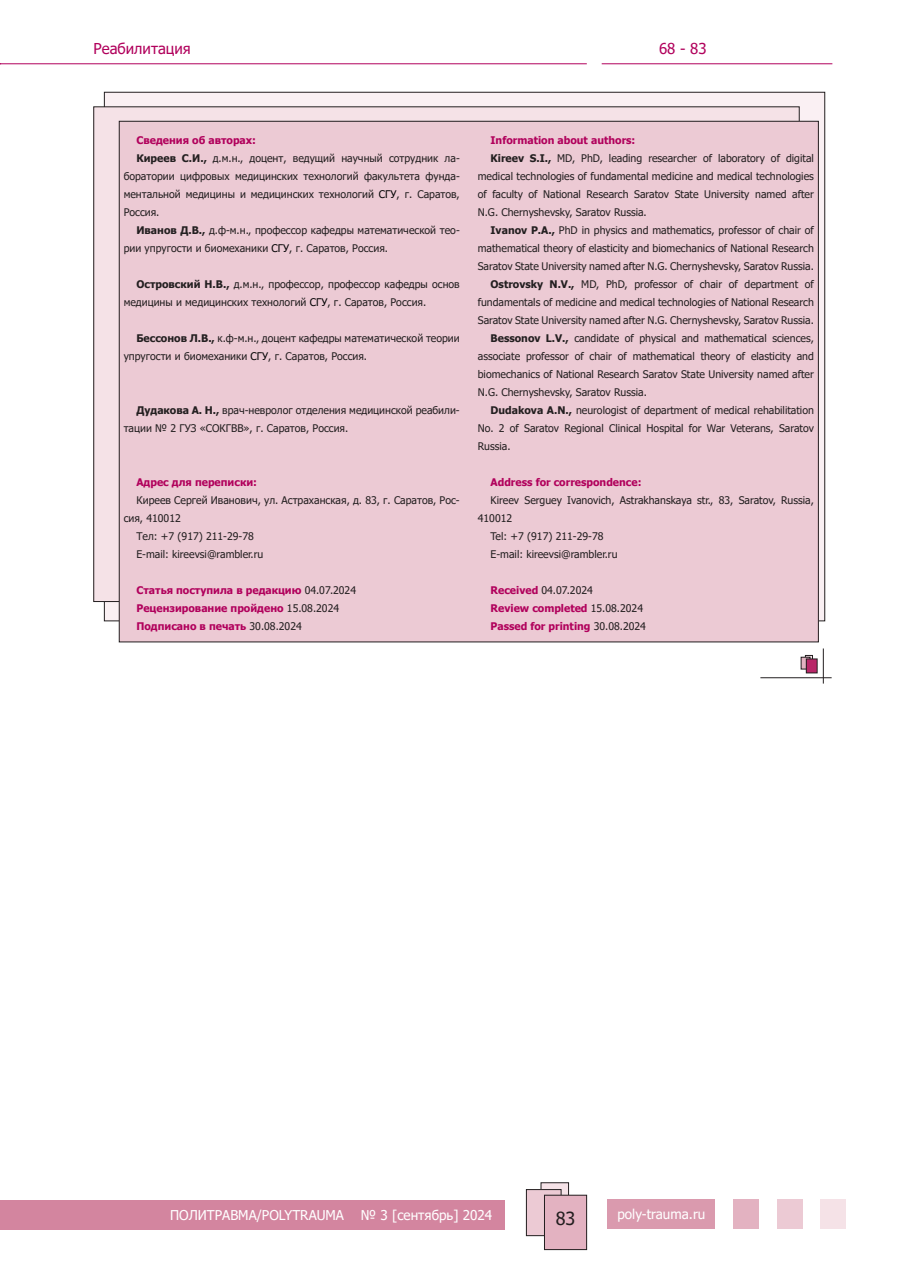
<style>
.page{position:relative;width:910px;height:1280px;background:#fff}
.page>*{position:absolute;margin:0;border:0;box-sizing:border-box;transform-origin:0 0}
.t1{font:18px "Tahoma";color:#231f20}
.t2{font:15px "Tahoma";color:#b1015c}
.t3{font:13.5px "Tahoma";color:#fff}
.t4{font:10.5px/18px "Tahoma";color:#231f20}
.t5{font:700 10.5px/18px "Tahoma";color:#b1015c}
.s1{font-weight:700}
.s2{color:#000001}
.s3{font-weight:400;color:#231f20}
</style>
<div class="page">
<div style="left:607px;top:1198px;width:107px;height:30px;background:#da9aae"></div>
<div style="left:733px;top:1198px;width:26px;height:30px;background:#e3b2c1"></div>
<div style="left:777px;top:1198px;width:26px;height:30px;background:#eccad4"></div>
<div style="left:821px;top:1198px;width:25px;height:30px;background:#f5e2e7"></div>
<div style="left:0;top:1200px;width:505px;height:29px;background:#d3859f"></div>
<div style="left:541px;top:1183px;width:28px;height:36px;background:#f5e2e7"></div>
<div style="left:541px;top:1182px;width:28px;height:37px;border:1px solid #231f20"></div>
<div style="left:526px;top:1189px;width:35px;height:47px;background:#eccad4"></div>
<div style="left:526px;top:1189px;width:35px;height:47px;border:1px solid #231f20"></div>
<div style="left:544px;top:1195px;width:43px;height:54px;background:#e3b2c1"></div>
<div style="left:544px;top:1195px;width:43px;height:55px;border:1px solid #231f20"></div>
<hr style="left:0;top:63px;width:587px;height:1px;background:#b1015c">
<hr style="left:602px;top:63px;width:230px;height:1px;background:#b1015c">
<svg style="left:104px;top:92px;width:721px;height:529px;fill:#faf0f3"></svg>
<div style="left:94px;top:107px;width:705px;height:494px;background:#f5e2e7"></div>
<div style="left:119px;top:121px;width:699px;height:521px;background:#eccad4"></div>
<div style="left:805px;top:655px;width:7px;height:10px;border:1px solid #231f20"></div>
<svg style="left:803px;top:659px;width:3px;height:8px"></svg>
<div style="left:801px;top:657px;width:9px;height:12px;border:1px solid #231f20"></div>
<div style="left:806px;top:659px;width:11px;height:14px;background:#b82768"></div>
<div style="left:806px;top:659px;width:11px;height:14px;border:1px solid #231f20"></div>
<hr style="left:760px;top:677px;width:72px;height:1px;background:#231f20">
<hr style="left:823px;top:648px;width:1px;height:36px;background:#231f20">
<h2 class="t2" style="left:94px;top:38px;width:99px">Реабилитация</h2>
<h2 class="t2" style="left:659px;top:38px;width:49px">68 - 83</h2>
<p class="t5" style="left:136px;top:132px;width:121px">Сведения об авторах:</p>
<p class="t4" style="left:136px;top:150px;width:325px"><span class="s1">Киреев С.И.,</span> д.м.н., доцент, ведущий научный сотрудник ла-</p>
<p class="t4" style="left:124px;top:168px;width:338px">боратории цифровых медицинских технологий факультета фунда-</p>
<p class="t4" style="left:124px;top:186px;width:338px">ментальной медицины и медицинских технологий <span class="s2">СГУ</span>, г. Саратов,</p>
<p class="t4" style="left:124px;top:204px;width:37px">Россия.</p>
<p class="t4" style="left:136px;top:222px;width:325px"><span class="s1">Иванов Д.В.,</span> д.ф-м.н., профессор кафедры математической тео-</p>
<p class="t4" style="left:124px;top:240px;width:266px">рии упругости и биомеханики <span class="s2">СГУ</span>, г. Саратов, Россия.</p>
<p class="t4" style="left:124px;top:276px;width:338px;text-indent:13px"><span class="s1">Островский Н.В.,</span> д.м.н., профессор, профессор кафедры основ медицины и медицинских технологий <span class="s2">СГУ</span>, г. Саратов, Россия.</p>
<p class="t4" style="left:124px;top:330px;width:338px;text-indent:13px"><span class="s1">Бессонов Л.В.,</span> к.ф-м.н., доцент кафедры математической теории упругости и биомеханики <span class="s2">СГУ</span>, г. Саратов, Россия.</p>
<p class="t4" style="left:124px;top:402px;width:338px;text-indent:13px"><span class="s1">Дудакова А. Н.,</span> врач-невролог отделения медицинской реабили&shy;тации № 2 ГУЗ «СОКГВВ», г. Саратов, Россия.</p>
<p class="t5" style="left:136px;top:474px;width:122px">Адрес для переписки:</p>
<p class="t4" style="left:136px;top:492px;width:325px">Киреев Сергей Иванович, ул. Астраханская, д. 83, г. Саратов, Рос-</p>
<p class="t4" style="left:124px;top:510px;width:59px">сия, 410012</p>
<p class="t4" style="left:136px;top:528px;width:119px">Тел: +7 (917) 211-29-78</p>
<p class="t4" style="left:136px;top:546px;width:128px">E-mail: kireevsi@rambler.ru</p>
<p class="t5" style="left:136px;top:582px;width:221px">Статья поступила в редакцию <span class="s3">04.07.2024<br></span>Рецензирование пройдено <span class="s3">15.08.2024<br></span>Подписано в печать <span class="s3">30.08.2024</span></p>
<p class="t5" style="left:491px;top:132px;width:146px">Information about authors:</p>
<p class="t4" style="left:491px;top:150px;width:325px"><span class="s1">Kireev S.I.,</span> MD, PhD, leading researcher of laboratory of digital</p>
<p class="t4" style="left:478px;top:168px;width:338px">medical technologies of fundamental medicine and medical technologies</p>
<p class="t4" style="left:478px;top:186px;width:338px">of faculty of National Research Saratov State University named after</p>
<p class="t4" style="left:478px;top:204px;width:171px">N.G. Chernyshevsky, Saratov Russia.</p>
<p class="t4" style="left:491px;top:222px;width:325px"><span class="s1">Ivanov P.A.,</span> PhD in physics and mathematics, professor of chair of</p>
<p class="t4" style="left:478px;top:240px;width:338px">mathematical theory of elasticity and biomechanics of National Research</p>
<p class="t4" style="left:478px;top:258px;width:338px">Saratov State University named after N.G. Chernyshevsky, Saratov Russia.</p>
<p class="t4" style="left:491px;top:276px;width:325px"><span class="s1">Ostrovsky N.V.,</span> MD, PhD, professor of chair of department of</p>
<p class="t4" style="left:478px;top:294px;width:338px">fundamentals of medicine and medical technologies of National Research</p>
<p class="t4" style="left:478px;top:312px;width:338px">Saratov State University named after N.G. Chernyshevsky, Saratov Russia.</p>
<p class="t4" style="left:491px;top:330px;width:325px"><span class="s1">Bessonov L.V.,</span> candidate of physical and mathematical sciences,</p>
<p class="t4" style="left:478px;top:348px;width:338px">associate professor of chair of mathematical theory of elasticity and</p>
<p class="t4" style="left:478px;top:366px;width:338px">biomechanics of National Research Saratov State University named after</p>
<p class="t4" style="left:478px;top:384px;width:171px">N.G. Chernyshevsky, Saratov Russia.</p>
<p class="t4" style="left:491px;top:402px;width:325px"><span class="s1">Dudakova A.N.,</span> neurologist of department of medical rehabilitation</p>
<p class="t4" style="left:478px;top:420px;width:338px">No. 2 of Saratov Regional Clinical Hospital for War Veterans, Saratov</p>
<p class="t4" style="left:478px;top:438px;width:34px">Russia.</p>
<p class="t5" style="left:491px;top:474px;width:152px">Address for correspondence:</p>
<p class="t4" style="left:491px;top:492px;width:325px">Kireev Serguey Ivanovich, Astrakhanskaya str., 83, Saratov, Russia,</p>
<p class="t4" style="left:478px;top:510px;width:36px">410012</p>
<p class="t4" style="left:491px;top:528px;width:114px">Tel: +7 (917) 211-29-78</p>
<p class="t4" style="left:491px;top:546px;width:128px">E-mail: kireevsi@rambler.ru</p>
<p class="t5" style="left:491px;top:582px;width:157px">Received <span class="s3">04.07.2024<br></span>Review completed <span class="s3">15.08.2024<br></span>Passed for printing <span class="s3">30.08.2024</span></p>
<p class="t3" style="left:170px;top:1206px;width:176px">ПОЛИТРАВМА/POLYTRAUMA</p>
<p class="t3" style="left:361px;top:1206px;width:133px">№ 3 [сентябрь] 2024</p>
<h1 class="t1" style="left:556px;top:1206px;width:21px">83</h1>
<p class="t3" style="left:617px;top:1205px;width:89px">poly-trauma.ru</p>
</div>
